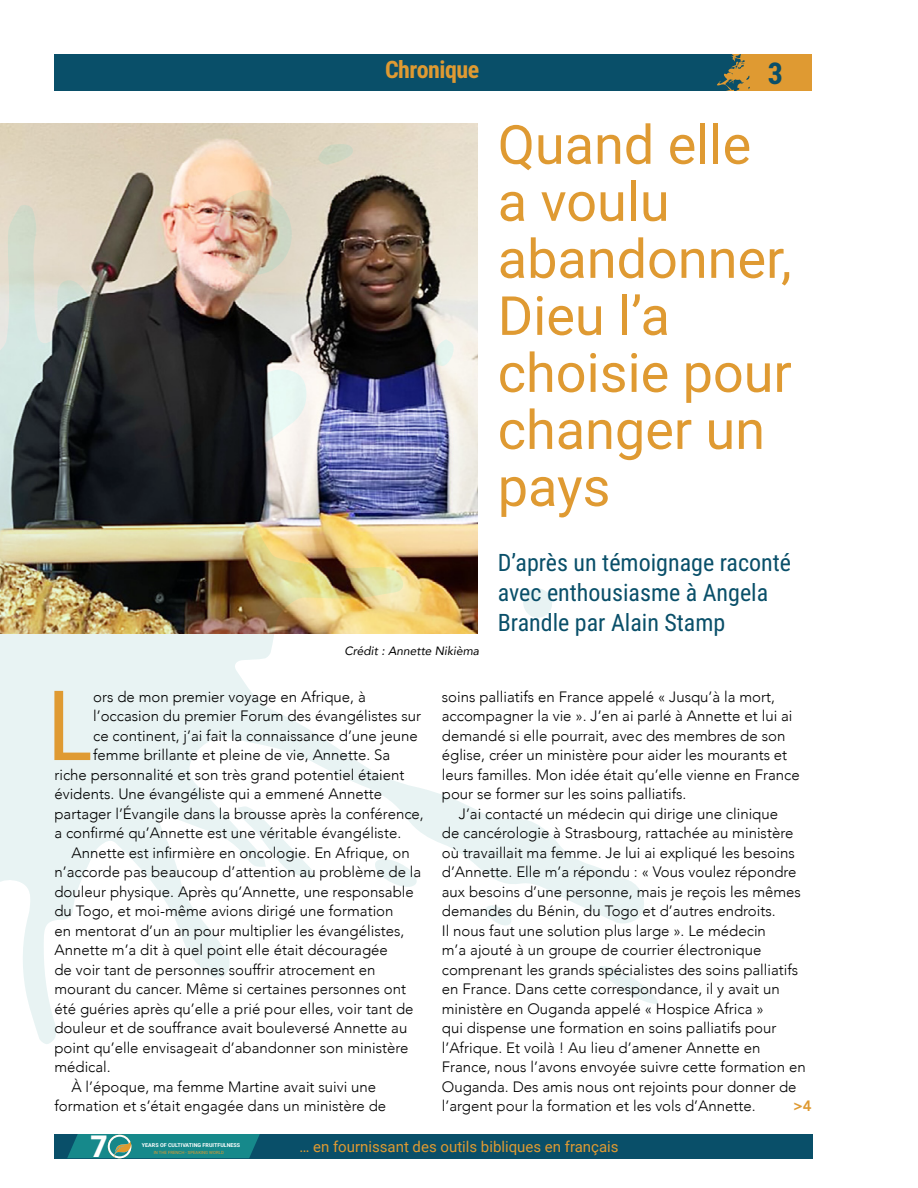
<style>
.page{position:relative;width:918px;height:1188px;background:#fff}
.page>*{position:absolute;margin:0;border:0;box-sizing:border-box;transform-origin:0 0}
.t1{font:97.35px "Roboto Condensed";color:#df9a32}
.t2{font:54px/57px "Roboto";color:#df9a32}
.t3{font:700 30px "Roboto Condensed";color:#094f69}
.t4{font:900 29.85px "Roboto";color:#fff}
.t5{font:24px/30px "Roboto Condensed";color:#094f69}
.t6{font:700 24px "Roboto Condensed";letter-spacing:-.02em;color:#df9a32}
.t7{font:300 15px/19.5px "Avenir";color:#000}
.t8{font:15px "Roboto";color:#df9a32}
.t9{font:800 15px "Avenir";color:#df9a32}
.t10{font:italic 12px "Avenir";color:#000}
.t11{font:700 5.4px "Roboto";color:#fff}
.t12{font:4.35px "Roboto";color:#e19a2e}
</style>
<div class="page">
<div style="left:54px;top:54px;width:758px;height:37px;background:#094f69"></div>
<svg style="left:717px;top:54px;width:95px;height:37px;background:#b88c3b"></svg>
<div style="left:54px;top:1134px;width:758px;height:24px;background:#094f69"></div>
<svg style="left:67px;top:1134px;width:193px;height:24px;background:#20898a"></svg>
<svg style="left:0;top:634px;width:644px;height:410px"></svg>
<svg style="left:238px;top:806px;width:76px;height:74px"></svg>
<svg style="left:599px;top:963px;width:59px;height:43px"></svg>
<svg style="left:373px;top:858px;width:45px;height:31px"></svg>
<svg style="left:523px;top:588px;width:29px;height:30px"></svg>
<svg style="left:485px;top:905px;width:27px;height:21px"></svg>
<img style="left:0;top:123px;width:478px;height:511px">
<h3 class="t6" style="left:385px;top:52px;width:96px">Chronique</h3>
<p class="t10" style="left:344px;top:643px;width:136px">Crédit : Annette Nikièma</p>
<h3 class="t3" style="left:768px;top:52px;width:17px">3</h3>
<h2 class="t2" style="left:498px;top:114px;width:295px">Quand elle a voulu abandonner,<br>Dieu l’a choisie pour changer un pays</h2>
<h3 class="t5" style="left:498px;top:546px;width:295px">D’après un témoignage raconté avec enthousiasme à Angela<br>Brandle par Alain Stamp</h3>
<h1 class="t1" style="left:47px;top:657px;width:48px">L</h1>
<p class="t7" style="left:93px;top:687px;width:274px">ors de mon premier voyage en Afrique, à</p>
<p class="t7" style="left:93px;top:706px;width:329px">l’occasion du premier Forum des évangélistes sur</p>
<p class="t7" style="left:93px;top:726px;width:326px">ce continent, j’ai fait la connaissance d’une jeune</p>
<p class="t7" style="left:93px;top:745px;width:299px">femme brillante et pleine de vie, Annette. Sa</p>
<p class="t7" style="left:54px;top:765px;width:352px">riche personnalité et son très grand potentiel étaient</p>
<p class="t7" style="left:54px;top:784px;width:329px">évidents. Une évangéliste qui a emmené Annette</p>
<p class="t7" style="left:54px;top:804px;width:371px">partager l’Évangile dans la brousse après la conférence,</p>
<p class="t7" style="left:54px;top:823px;width:348px">a confirmé qu’Annette est une véritable évangéliste.</p>
<p class="t7" style="left:71px;top:843px;width:340px">Annette est infirmière en oncologie. En Afrique, on</p>
<p class="t7" style="left:54px;top:862px;width:368px">n’accorde pas beaucoup d’attention au problème de la</p>
<p class="t7" style="left:54px;top:882px;width:361px">douleur physique. Après qu’Annette, une responsable</p>
<p class="t7" style="left:54px;top:901px;width:341px">du Togo, et moi-même avions dirigé une formation</p>
<p class="t7" style="left:54px;top:921px;width:351px">en mentorat d’un an pour multiplier les évangélistes,</p>
<p class="t7" style="left:54px;top:940px;width:335px">Annette m’a dit à quel point elle était découragée</p>
<p class="t7" style="left:54px;top:960px;width:323px">de voir tant de personnes souffrir atrocement en</p>
<p class="t7" style="left:54px;top:979px;width:353px">mourant du cancer. Même si certaines personnes ont</p>
<p class="t7" style="left:54px;top:999px;width:361px">été guéries après qu’elle a prié pour elles, voir tant de</p>
<p class="t7" style="left:54px;top:1018px;width:354px">douleur et de souffrance avait bouleversé Annette au</p>
<p class="t7" style="left:54px;top:1038px;width:356px">point qu’elle envisageait d’abandonner son ministère</p>
<p class="t7" style="left:54px;top:1057px;width:58px">médical.</p>
<p class="t7" style="left:71px;top:1077px;width:306px">À l’époque, ma femme Martine avait suivi une</p>
<p class="t7" style="left:54px;top:1096px;width:333px">formation et s’était engagée dans un ministère de</p>
<p class="t7" style="left:442px;top:687px;width:359px">soins palliatifs en France appelé « Jusqu’à la mort, accompagner la vie ». J’en ai parlé à Annette et lui ai demandé si elle pourrait, avec des membres de son église, créer un ministère pour aider les mourants et leurs familles. Mon idée était qu’elle vienne en France pour se former sur les soins palliatifs.</p>
<p class="t7" style="left:442px;top:804px;width:365px;text-indent:17px">J’ai contacté un médecin qui dirige une clinique<br>de cancérologie à Strasbourg, rattachée au ministère où travaillait ma femme. Je lui ai expliqué les besoins d’Annette. Elle m’a répondu : « Vous voulez répondre aux besoins d’une personne, mais je reçois les mêmes demandes du Bénin, du Togo et d’autres endroits.<br>Il nous faut une solution plus large ». Le médecin<br>m’a ajouté à un groupe de courrier électronique comprenant les grands spécialistes des soins palliatifs en France. Dans cette correspondance, il y avait un ministère en Ouganda appelé « Hospice Africa »<br>qui dispense une formation en soins palliatifs pour l’Afrique. Et voilà ! Au lieu d’amener Annette en France, nous l’avons envoyée suivre cette formation en Ouganda. Des amis nous ont rejoints pour donner de l’argent pour la formation et les vols d’Annette.</p>
<p class="t9" style="left:793px;top:1094px;width:20px">&gt;4</p>
<h3 class="t4" style="left:91px;top:1126px;width:19px">7</h3>
<p class="t11" style="left:142px;top:1141px;width:100px">YEARS OF CULTIVATING FRUITFULNESS</p>
<p class="t12" style="left:154px;top:1149px;width:72px">IN THE FRENCH - SPEAKING WORLD</p>
<p class="t8" style="left:299px;top:1136px;width:321px">… en fournissant des outils bibliques en français</p>
</div>
